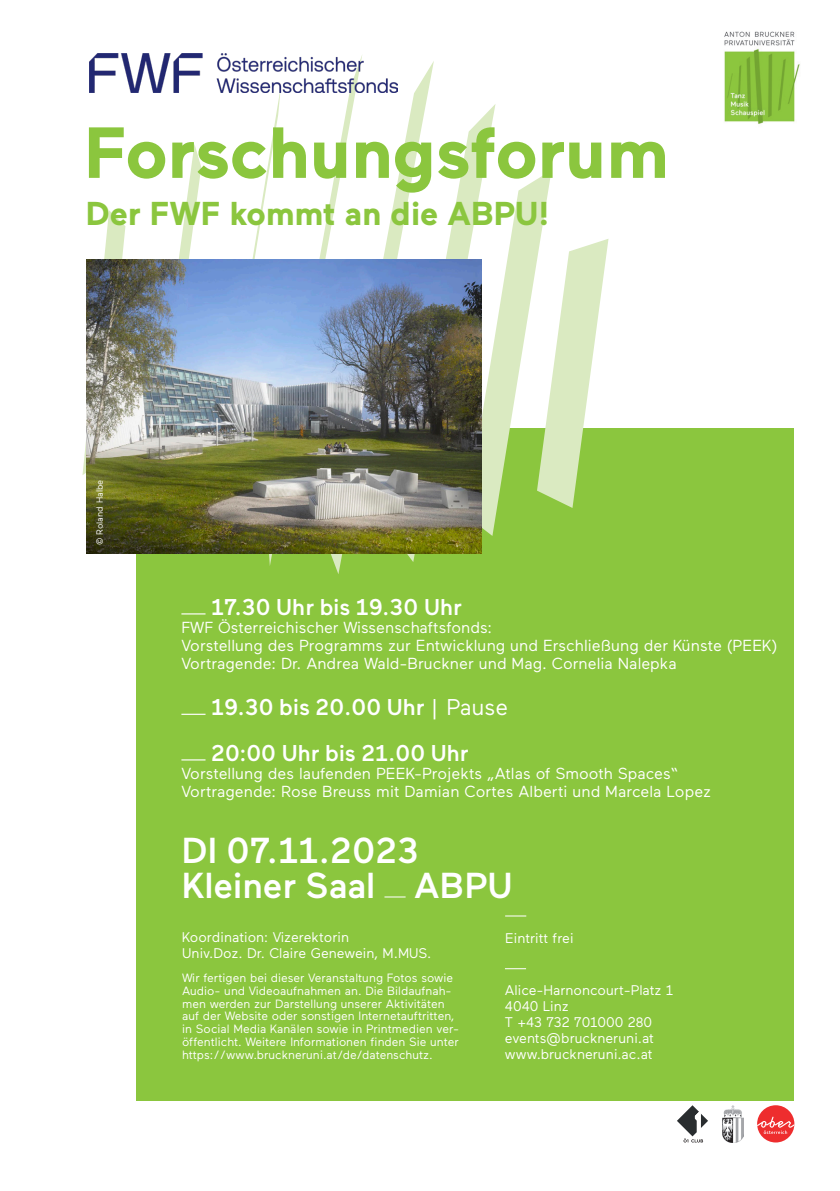
<style>
.page{position:relative;width:840px;height:1191px;background:#fff}
.page>*{position:absolute;margin:0;border:0;box-sizing:border-box;transform-origin:0 0}
.Titel{font:700 72px "Maax";color:#8bc63e}
.Datum_Ort{font:500 36px "Maax";color:#fff}
.Titel-2{font:700 33px "Maax";color:#8bc63e}
.Datum_Ort-2{font:500 22.8px "Maax";color:#fff}
.Datum_Ort-3{font:16px "Maax";color:#fff}
.Zusatzinformation{font:14px/16px "Maax";letter-spacing:-.005em;color:#fff}
.Zusatzinformation-2{font:12px/13px "Maax";color:#fff}
.Copyright{font:9px "Maax";color:#fff}
.s1{font-weight:400}
</style>
<div class="page">
<div style="left:136px;top:428px;width:658px;height:672px;background:#8bc63e"></div>
<img style="left:724px;top:31px;width:76px;height:93px">
<svg style="left:505px;top:968px;width:20px;height:1px"></svg>
<svg style="left:384px;top:896px;width:21px;height:1px"></svg>
<svg style="left:677px;top:1105px;width:30px;height:37px"></svg>
<div style="left:756px;top:1105px;width:38px;height:37px;background:#ee2d2e;border-radius:50%"></div>
<svg style="left:756px;top:1116px;width:38px;height:18px"></svg>
<img style="left:722px;top:1105px;width:20px;height:37px">
<svg style="left:505px;top:915px;width:21px;height:1px"></svg>
<svg style="left:495px;top:170px;width:113px;height:349px"></svg>
<svg style="left:433px;top:104px;width:62px;height:450px"></svg>
<svg style="left:335px;top:62px;width:98px;height:512px"></svg>
<svg style="left:268px;top:92px;width:94px;height:474px"></svg>
<svg style="left:152px;top:92px;width:129px;height:167px"></svg>
<svg style="left:82px;top:210px;width:43px;height:265px"></svg>
<img style="left:86px;top:259px;width:394px;height:294px">
<svg style="left:181px;top:613px;width:24px;height:1px"></svg>
<hr style="left:181px;top:713px;width:24px;height:2px;background:#fff">
<svg style="left:181px;top:759px;width:24px;height:1px"></svg>
<img style="left:89px;top:54px;width:308px;height:38px">
<p class="Titel" style="left:84px;top:114px;width:586px">Forschungsforum</p>
<p class="Titel-2" style="left:86px;top:195px;width:464px">Der FWF kommt an die ABPU!</p>
<p class="Copyright" style="left:95px;top:545px;width:67px;rotate:-90deg">© Roland Halbe</p>
<p class="Datum_Ort-2" style="left:211px;top:594px;width:252px">17.30 Uhr bis 19.30 Uhr</p>
<p class="Datum_Ort-3" style="left:181px;top:618px;width:312px">FWF Österreichischer Wissenschaftsfonds:</p>
<p class="Datum_Ort-3" style="left:181px;top:637px;width:597px">Vorstellung des Programms zur Entwicklung und Erschließung der Künste (PEEK)</p>
<p class="Datum_Ort-3" style="left:181px;top:655px;width:496px">Vortragende: Dr. Andrea Wald-Bruckner und Mag. Cornelia Nalepka</p>
<p class="Datum_Ort-2" style="left:211px;top:694px;width:298px">19.30 bis 20.00 Uhr <span class="s1">| Pause</span></p>
<p class="Datum_Ort-2" style="left:211px;top:740px;width:259px">20:00 Uhr bis 21.00 Uhr</p>
<p class="Datum_Ort-3" style="left:181px;top:764px;width:497px">Vorstellung des laufenden PEEK-Projekts „Atlas of Smooth Spaces“</p>
<p class="Datum_Ort-3" style="left:181px;top:783px;width:531px">Vortragende: Rose Breuss mit Damian Cortes Alberti und Marcela Lopez</p>
<p class="Datum_Ort" style="left:181px;top:831px;width:239px">DI 07.11.2023</p>
<p class="Datum_Ort" style="left:181px;top:865px;width:332px">Kleiner Saal ABPU</p>
<p class="Zusatzinformation" style="left:182px;top:929px;width:168px">Koordination: Vizerektorin</p>
<p class="Zusatzinformation" style="left:182px;top:945px;width:250px">Univ.Doz. Dr. Claire Genewein, M.MUS.</p>
<p class="Zusatzinformation" style="left:505px;top:930px;width:70px">Eintritt frei</p>
<p class="Zusatzinformation-2" style="left:182px;top:971px;width:278px">Wir fertigen bei dieser Veranstaltung Fotos sowie Audio- und Videoaufnahmen an. Die Bildaufnah&shy;men werden zur Darstellung unserer Aktivitäten auf der Website oder sonstigen Internetauftritten, in Social Media Kanälen sowie in Printmedien ver&shy;öffentlicht. Weitere Informationen finden Sie unter https://www.bruckneruni.at/de/datenschutz.</p>
<p class="Zusatzinformation" style="left:504px;top:982px;width:170px">Alice-Harnoncourt-Platz 1</p>
<p class="Zusatzinformation" style="left:504px;top:998px;width:65px">4040 Linz</p>
<p class="Zusatzinformation" style="left:504px;top:1014px;width:149px">T +43 732 701000 280</p>
<p class="Zusatzinformation" style="left:504px;top:1030px;width:150px">events@bruckneruni.at www.bruckneruni.ac.at</p>
</div>
